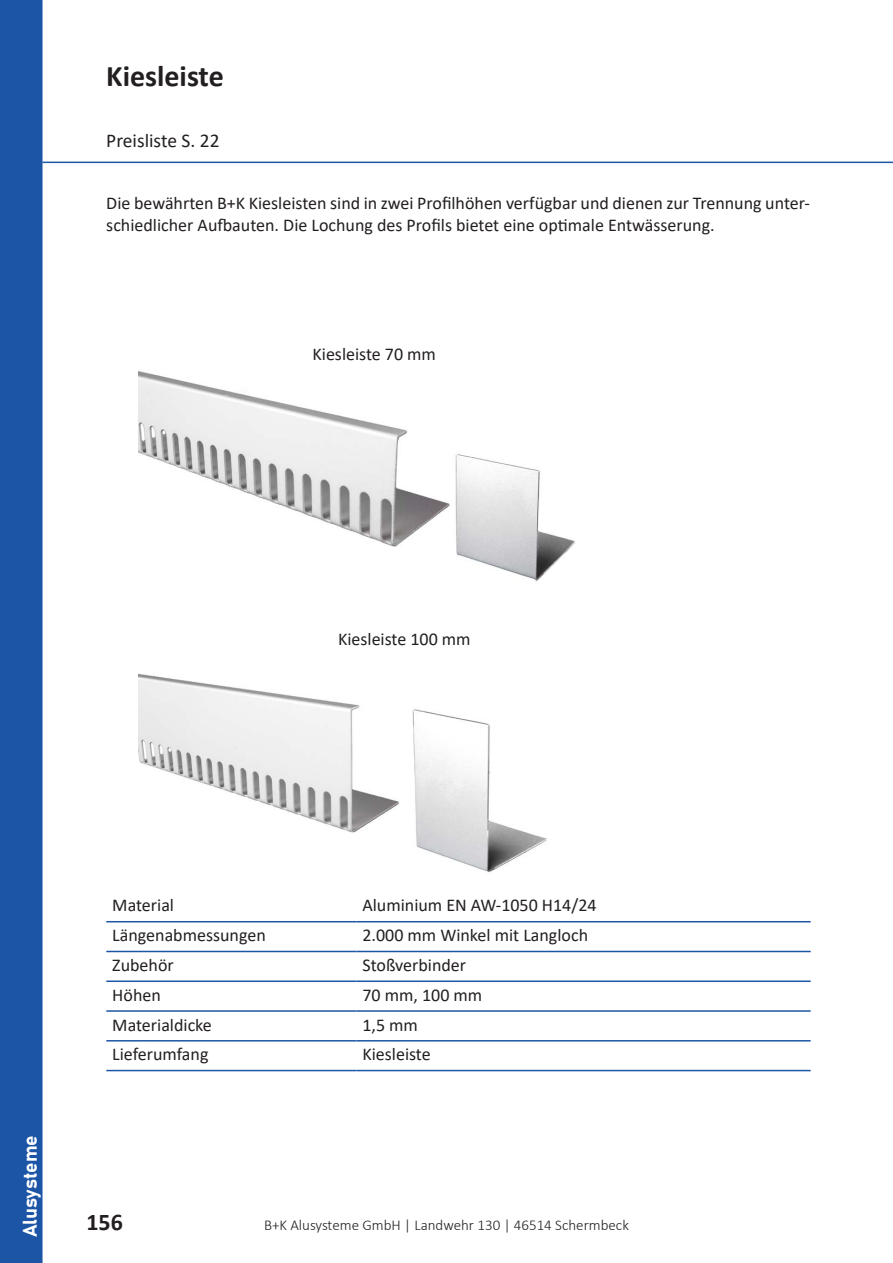
<style>
.page{position:relative;width:893px;height:1263px;background:#fff}
.page>*{position:absolute;margin:0;border:0;box-sizing:border-box;transform-origin:0 0}
.t1{font:700 30px "Calibri";color:#231f20}
.t2{font:700 24px "Calibri";color:#231f20}
.t3{font:19.5px "Calibri";color:#231f20}
.t4{font:19.5px "Bahnschrift";color:#fff}
.t5{font:18px/21.6px "Calibri";color:#231f20}
.t6{font:300 15px "Calibri";color:#231f20}
</style>
<div class="page">
<div style="left:0;top:0;width:43px;height:1263px;background:#1c55a5"></div>
<hr style="left:43px;top:162px;width:850px;height:1px;background:#1c55a5">
<svg style="left:356px;top:922px;width:455px;height:148px"></svg>
<hr style="left:106px;top:1070px;width:250px;height:1px;background:#1c55a5">
<hr style="left:106px;top:1040px;width:250px;height:1px;background:#1c55a5">
<hr style="left:356px;top:1040px;width:455px;height:1px;background:#1c55a5">
<hr style="left:106px;top:1010px;width:250px;height:2px;background:#1c55a5">
<hr style="left:356px;top:1010px;width:455px;height:2px;background:#1c55a5">
<hr style="left:106px;top:980px;width:250px;height:2px;background:#1c55a5">
<hr style="left:356px;top:980px;width:455px;height:2px;background:#1c55a5">
<hr style="left:106px;top:951px;width:250px;height:1px;background:#1c55a5">
<hr style="left:356px;top:951px;width:455px;height:1px;background:#1c55a5">
<hr style="left:106px;top:921px;width:250px;height:1px;background:#1c55a5">
<hr style="left:356px;top:921px;width:455px;height:1px;background:#1c55a5">
<hr style="left:356px;top:1070px;width:455px;height:1px;background:#1c55a5">
<img style="left:138px;top:371px;width:312px;height:176px">
<img style="left:138px;top:673px;width:261px;height:160px">
<img style="left:455px;top:454px;width:120px;height:127px">
<img style="left:412px;top:709px;width:135px;height:164px">
<h1 class="t1" style="left:106px;top:55px;width:119px">Kiesleiste</h1>
<p class="t3" style="left:106px;top:127px;width:115px">Preisliste S. 22</p>
<p class="t5" style="left:106px;top:192px;width:705px">Die bewährten B+K Kiesleisten sind in zwei Profilhöhen verfügbar und dienen zur Trennung unter&shy;schiedlicher Aufbauten. Die Lochung des Profils bietet eine optimale Entwässerung.</p>
<p class="t5" style="left:313px;top:343px;width:125px">Kiesleiste 70 mm</p>
<p class="t5" style="left:338px;top:628px;width:134px">Kiesleiste 100 mm</p>
<p class="t4" style="left:15px;top:1237px;width:104px;rotate:-90deg">Alusysteme</p>
<p class="t5" style="left:112px;top:894px;width:63px">Material</p>
<p class="t5" style="left:362px;top:894px;width:236px">Aluminium EN AW-1050 H14/24</p>
<p class="t5" style="left:112px;top:924px;width:155px">Längenabmessungen</p>
<p class="t5" style="left:362px;top:924px;width:227px">2.000 mm Winkel mit Langloch</p>
<p class="t5" style="left:112px;top:954px;width:63px">Zubehör</p>
<p class="t5" style="left:362px;top:954px;width:105px">Stoßverbinder</p>
<p class="t5" style="left:112px;top:983px;width:50px">Höhen</p>
<p class="t5" style="left:362px;top:983px;width:121px">70 mm, 100 mm</p>
<p class="t5" style="left:112px;top:1013px;width:101px">Materialdicke</p>
<p class="t5" style="left:362px;top:1013px;width:57px">1,5 mm</p>
<p class="t5" style="left:112px;top:1043px;width:98px">Lieferumfang</p>
<p class="t5" style="left:362px;top:1043px;width:70px">Kiesleiste</p>
<h2 class="t2" style="left:86px;top:1205px;width:38px">156</h2>
<p class="t6" style="left:264px;top:1215px;width:366px">B+K Alusysteme GmbH | Landwehr 130 | 46514 Schermbeck</p>
</div>
